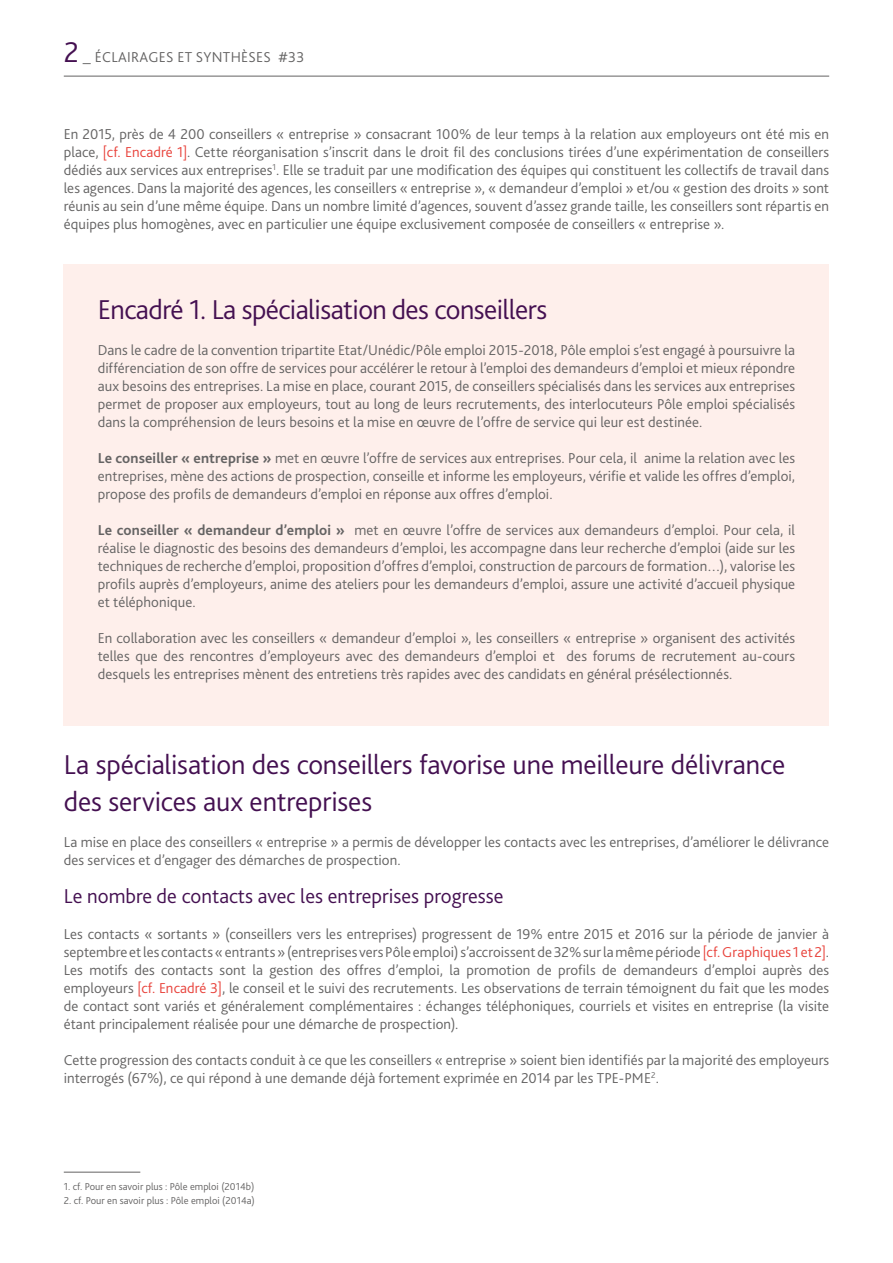
<style>
.page{position:relative;width:893px;height:1263px;background:#fff}
.page>*{position:absolute;margin:0;border:0;box-sizing:border-box;transform-origin:0 0}
.t1{font:300 28.5px/37.5px "Bliss 2";letter-spacing:-.01em;color:#441051}
.t2{font:300 21px "Bliss 2";color:#441051}
.t3{font:300 15px/18px "Bliss 2";letter-spacing:.005em;color:#646363;text-align:justify}
.t4{font:300 10.5px "Bliss 2";color:#646363}
.s1{font-size:30px;color:#441051}
.s2{font-size:18px}
.s3{color:#e8423b}
.s4{font-weight:700}
</style>
<div class="page">
<hr style="left:64px;top:76px;width:765px;height:1px;background:#646363">
<hr style="left:64px;top:1172px;width:76px;height:1px;background:#646363">
<div style="left:64px;top:264px;width:765px;height:461px;background:#feefeb"></div>
<p class="t3" style="left:64px;top:48px;width:242px"><span class="s1">2</span> <span class="s2">_</span> ÉCLAIRAGES ET SYNTHÈSES #33</p>
<p class="t3" style="left:64px;top:125px;width:767px">En 2015, près de 4 200 conseillers « entreprise » consacrant 100% de leur temps à la relation aux employeurs ont été mis en place, <span class="s3">[cf. Encadré 1]</span>. Cette réorganisation s’inscrit dans le droit fil des conclusions tirées d’une expérimentation de conseillers dédiés aux services aux entreprises<sup>1</sup>. Elle se traduit par une modification des équipes qui constituent les collectifs de travail dans les agences. Dans la majorité des agences, les conseillers « entreprise », « demandeur d’emploi » et/ou « gestion des droits » sont réunis au sein d’une même équipe. Dans un nombre limité d’agences, souvent d’assez grande taille, les conseillers sont répartis en équipes plus homogènes, avec en particulier une équipe exclusivement composée de conseillers « entreprise ».</p>
<h1 class="t1" style="left:98px;top:291px;width:451px">Encadré 1. La spécialisation des conseillers</h1>
<p class="t3" style="left:98px;top:341px;width:699px">Dans le cadre de la convention tripartite Etat/Unédic/Pôle emploi 2015-2018, Pôle emploi s’est engagé à poursuivre la différenciation de son offre de services pour accélérer le retour à l’emploi des demandeurs d’emploi et mieux répondre aux besoins des entreprises. La mise en place, courant 2015, de conseillers spécialisés dans les services aux entreprises permet de proposer aux employeurs, tout au long de leurs recrutements, des interlocuteurs Pôle emploi spécialisés dans la compréhension de leurs besoins et la mise en œuvre de l’offre de service qui leur est destinée.</p>
<p class="t3" style="left:98px;top:449px;width:699px"><span class="s4">Le conseiller « entreprise »</span> met en œuvre l’offre de services aux entreprises. Pour cela, il anime la relation avec les entreprises, mène des actions de prospection, conseille et informe les employeurs, vérifie et valide les offres d’emploi, propose des profils de demandeurs d’emploi en réponse aux offres d’emploi.</p>
<p class="t3" style="left:98px;top:521px;width:699px"><span class="s4">Le conseiller « demandeur d’emploi »</span> met en œuvre l’offre de services aux demandeurs d’emploi. Pour cela, il réalise le diagnostic des besoins des demandeurs d’emploi, les accompagne dans leur recherche d’emploi (aide sur les techniques de recherche d’emploi, proposition d’offres d’emploi, construction de parcours de formation…), valorise les profils auprès d’employeurs, anime des ateliers pour les demandeurs d’emploi, assure une activité d’accueil physique et téléphonique.</p>
<p class="t3" style="left:98px;top:629px;width:699px">En collaboration avec les conseillers « demandeur d’emploi », les conseillers « entreprise » organisent des activités telles que des rencontres d’employeurs avec des demandeurs d’emploi et des forums de recrutement au-cours desquels les entreprises mènent des entretiens très rapides avec des candidats en général présélectionnés.</p>
<h1 class="t1" style="left:64px;top:745px;width:723px">La spécialisation des conseillers favorise une meilleure délivrance des services aux entreprises</h1>
<p class="t3" style="left:64px;top:833px;width:767px">La mise en place des conseillers « entreprise » a permis de développer les contacts avec les entreprises, d’améliorer le délivrance des services et d’engager des démarches de prospection.</p>
<h2 class="t2" style="left:64px;top:883px;width:441px">Le nombre de contacts avec les entreprises progresse</h2>
<p class="t3" style="left:64px;top:925px;width:767px">Les contacts « sortants » (conseillers vers les entreprises) progressent de 19% entre 2015 et 2016 sur la période de janvier à septembre et les contacts « entrants » (entreprises vers Pôle emploi) s’accroissent de 32% sur la même période <span class="s3">[cf. Graphiques 1 et 2]</span>.<br>Les motifs des contacts sont la gestion des offres d’emploi, la promotion de profils de demandeurs d’emploi auprès des employeurs <span class="s3">[cf. Encadré 3]</span>, le conseil et le suivi des recrutements. Les observations de terrain témoignent du fait que les modes de contact sont variés et généralement complémentaires : échanges téléphoniques, courriels et visites en entreprise (la visite étant principalement réalisée pour une démarche de prospection).</p>
<p class="t3" style="left:64px;top:1051px;width:767px">Cette progression des contacts conduit à ce que les conseillers « entreprise » soient bien identifiés par la majorité des employeurs interrogés (67%), ce qui répond à une demande déjà fortement exprimée en 2014 par les TPE-PME<sup>2</sup>.</p>
<p class="t4" style="left:64px;top:1180px;width:192px">1. cf. Pour en savoir plus : Pôle emploi (2014b)</p>
<p class="t4" style="left:64px;top:1194px;width:193px">2. cf. Pour en savoir plus : Pôle emploi (2014a)</p>
</div>
